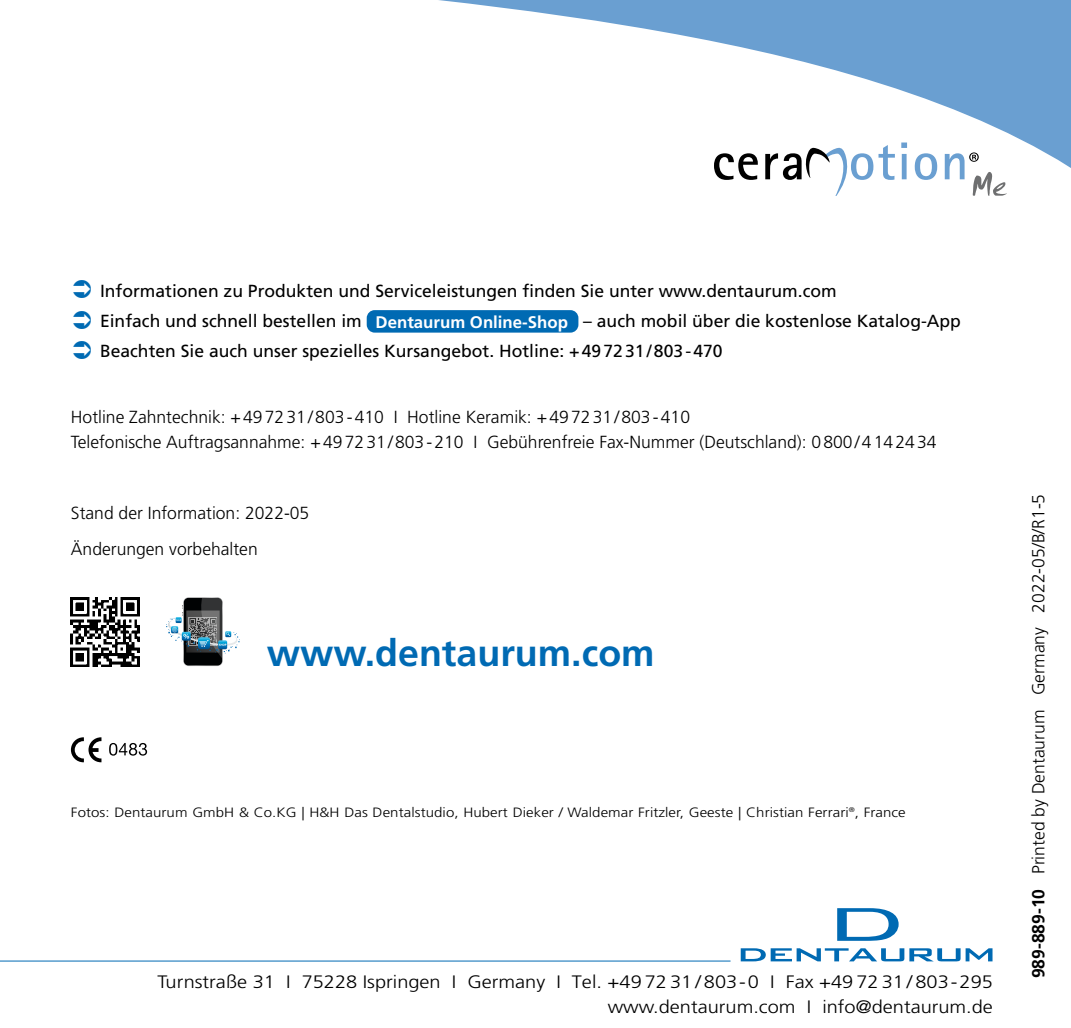
<style>
.page{position:relative;width:1071px;height:1028px;background:#fff}
.page>*{position:absolute;margin:0;border:0;box-sizing:border-box;transform-origin:0 0}
.t1{font:700 37.5px "Frutiger LT Std";color:#006ab3}
.t2{font:300 18px/25px "Frutiger LT Std";color:#000;text-align:right;scale:1.11 1}
.t3{font:300 17.5px/25px "Frutiger LT Std";color:#000}
.t4{font:17.5px/30.2px "Frutiger LT Std";color:#000}
.t5{font:300 13.5px "Frutiger LT Std";letter-spacing:.005em;color:#000;scale:1.11 1}
.s1{font-weight:700;font-size:16.75px;color:#fff}
.s2{font-weight:700}
</style>
<div class="page">
<hr style="left:0;top:960px;width:730px;height:1px;background:#006ab3">
<svg style="left:740px;top:948px;width:252px;height:13px"></svg>
<svg style="left:837px;top:908px;width:61px;height:32px"></svg>
<svg style="left:439px;top:0;width:631px;height:180px"></svg>
<div style="left:901px;top:154px;width:5px;height:25px;background:#6a9fd1"></div>
<svg style="left:901px;top:142px;width:5px;height:6px"></svg>
<svg style="left:914px;top:153px;width:22px;height:27px"></svg>
<svg style="left:713px;top:153px;width:44px;height:27px"></svg>
<svg style="left:765px;top:145px;width:129px;height:51px"></svg>
<svg style="left:944px;top:152px;width:62px;height:44px"></svg>
<div style="left:366px;top:310px;width:212px;height:22px;background:#006ab3;border-radius:8px"></div>
<svg style="left:166px;top:597px;width:74px;height:69px"></svg>
<img style="left:71px;top:597px;width:69px;height:69px">
<svg style="left:109px;top:743px;width:38px;height:12px"></svg>
<svg style="left:71px;top:737px;width:30px;height:25px"></svg>
<p class="t4" style="left:100px;top:275px;width:862px">Informationen zu Produkten und Serviceleistungen finden Sie unter www.dentaurum.com<br>Einfach und schnell bestellen im <span class="s1">Dentaurum Online-Shop</span> – auch mobil über die kostenlose Katalog-App<br>Beachten Sie auch unser spezielles Kursangebot. Hotline: +497231/803-470</p>
<p class="t3" style="left:71px;top:405px;width:866px">Hotline Zahntechnik: +497231/803-410 I Hotline Keramik: +497231/803-410<br>Telefonische Auftragsannahme: +497231/803-210 I Gebührenfreie Fax-Nummer (Deutschland): 0800/4142434</p>
<p class="t3" style="left:71px;top:496px;width:240px;line-height:35.5px">Stand der Information: 2022-05<br>Änderungen vorbehalten</p>
<h1 class="t1" style="left:267px;top:631px;width:389px">www.dentaurum.com</h1>
<p class="t5" style="left:71px;top:804px;width:753px">Fotos: Dentaurum GmbH &amp; Co.KG | H&amp;H Das Dentalstudio, Hubert Dieker / Waldemar Fritzler, Geeste | Christian Ferrari<sup>®</sup>, France</p>
<p class="t2" style="left:157px;top:969px;width:754px">Turnstraße 31 I 75228 Ispringen I Germany I Tel. +49 72 31 / 803-0 I Fax +49 72 31 / 803-295 www.dentaurum.com I info@dentaurum.de</p>
<p class="t3" style="left:1025px;top:978px;width:486px;rotate:-90deg"><span class="s2">989-889-10</span> Printed by Dentaurum Germany 2022-05/B/R1-5</p>
</div>
